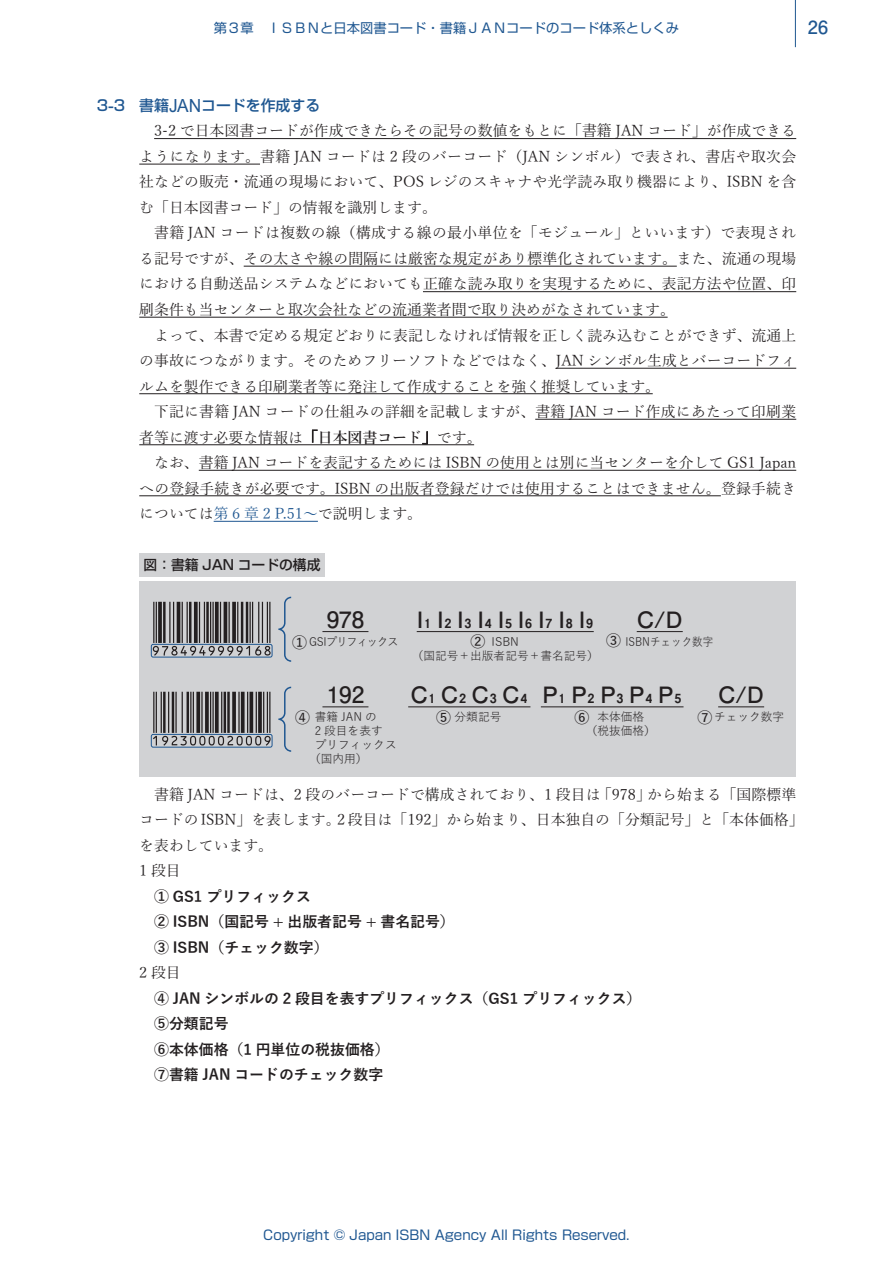
<style>
.page{position:relative;width:893px;height:1263px;background:#fff}
.page>*{position:absolute;margin:0;border:0;box-sizing:border-box;transform-origin:0 0}
.t1{font:700 22.5px "Futo Go B101 Pr 6 N";color:#231f20}
.t2{font:700 18px "Futo Go B101 Pr 6 N";color:#1f5791}
.t3{font:14.85px/25.5px "Yu Mincho";color:#231f20;text-align:justify}
.t4{font:700 14.85px/25.5px "Yu Gothic";color:#231f20}
.t5{font:500 14.85px "Shin Go Pr 6 N";color:#1f5791}
.t6{font:600 14.85px "Yu Go Pr 6 N";color:#231f20}
.t7{font:500 13.8px "Shin Go Pr 6 N";color:#231f20}
.t8{font:13.35px "Shin Go Pr 6 N";color:#1f5791}
.t9{font:11.7px/13.8px "Yu Go Pr 6 N";color:#231f20}
.t10{font:11.7px "Yu Go Pr 6 N";color:#231f20;scale:.9 1}
.t11{font:11.7px "Yu Go Pr 6 N";letter-spacing:-.06em;color:#231f20;scale:.95 1}
.s1{font-family:"Arial";font-weight:400;font-size:18.15px}
.s2{font-weight:600}
.s3{color:#1f5791}
.s4{font-weight:600;font-size:14.85px}
</style>
<div class="page">
<hr style="left:154px;top:138px;width:642px;height:1px;background:#231f20">
<hr style="left:139px;top:164px;width:121px;height:1px;background:#231f20">
<hr style="left:244px;top:266px;width:433px;height:1px;background:#231f20">
<hr style="left:423px;top:291px;width:373px;height:1px;background:#231f20">
<hr style="left:139px;top:317px;width:529px;height:1px;background:#231f20">
<hr style="left:556px;top:368px;width:240px;height:1px;background:#231f20">
<hr style="left:139px;top:393px;width:514px;height:1px;background:#231f20">
<hr style="left:535px;top:419px;width:261px;height:1px;background:#231f20">
<hr style="left:139px;top:444px;width:335px;height:1px;background:#231f20">
<hr style="left:199px;top:470px;width:597px;height:1px;background:#231f20">
<hr style="left:139px;top:495px;width:582px;height:1px;background:#231f20">
<hr style="left:214px;top:521px;width:104px;height:1px;background:#1f5791">
<div style="left:139px;top:553px;width:186px;height:23px;background:#d1d2d4"></div>
<div style="left:139px;top:581px;width:657px;height:196px;background:#d1d2d4"></div>
<svg style="left:278px;top:597px;width:13px;height:65px"></svg>
<svg style="left:278px;top:687px;width:13px;height:65px"></svg>
<svg style="left:153px;top:602px;width:118px;height:143px"></svg>
<hr style="left:541px;top:706px;width:142px;height:1px;background:#231f20">
<hr style="left:322px;top:706px;width:46px;height:1px;background:#231f20">
<hr style="left:718px;top:706px;width:46px;height:1px;background:#231f20">
<hr style="left:408px;top:706px;width:122px;height:1px;background:#231f20">
<hr style="left:322px;top:631px;width:46px;height:1px;background:#231f20">
<hr style="left:637px;top:631px;width:46px;height:1px;background:#231f20">
<hr style="left:417px;top:631px;width:177px;height:1px;background:#231f20">
<div style="left:151px;top:644px;width:121px;height:13px;border:1px solid #1f5791;border-radius:2px"></div>
<div style="left:151px;top:734px;width:121px;height:13px;border:1px solid #1f5791;border-radius:2px"></div>
<hr style="left:795px;top:0;width:1px;height:47px;background:#1f5791">
<p class="t8" style="left:214px;top:17px;width:467px">第３章　ＩＳＢＮと日本図書コード・書籍ＪＡＮコードのコード体系としくみ</p>
<p class="t2" style="left:808px;top:13px;width:22px">26</p>
<p class="t5" style="left:97px;top:93px;width:225px">3<span class="s1">-</span>3 書籍<span class="s1">JAN</span>コードを作成する</p>
<p class="t3" style="left:139px;top:117px;width:658px;text-indent:15px">3-2 で日本図書コードが作成できたらその記号の数値をもとに「書籍 JAN コード」が作成できるようになります。書籍 JAN コードは 2 段のバーコード（JAN シンボル）で表され、書店や取次会社などの販売・流通の現場において、POS レジのスキャナや光学読み取り機器により、ISBN を含む「日本図書コード」の情報を識別します。</p>
<p class="t3" style="left:139px;top:219px;width:659px;text-indent:15px">書籍 JAN コードは複数の線（構成する線の最小単位を「モジュール」といいます）で表現される記号ですが、その太さや線の間隔には厳密な規定があり標準化されています。また、流通の現場における自動送品システムなどにおいても正確な読み取りを実現するために、表記方法や位置、印刷条件も当センターと取次会社などの流通業者間で取り決めがなされています。</p>
<p class="t3" style="left:139px;top:321px;width:659px;text-indent:15px">よって、本書で定める規定どおりに表記しなければ情報を正しく読み込むことができず、流通上の事故につながります。そのためフリーソフトなどではなく、JAN シンボル生成とバーコードフィルムを製作できる印刷業者等に発注して作成することを強く推奨しています。</p>
<p class="t3" style="left:139px;top:397px;width:658px;text-indent:15px">下記に書籍 JAN コードの仕組みの詳細を記載しますが、書籍 JAN コード作成にあたって印刷業者等に渡す必要な情報は<span class="s2">「日本図書コード」</span>です。</p>
<p class="t3" style="left:139px;top:448px;width:658px;text-indent:15px">なお、書籍 JAN コードを表記するためには ISBN の使用とは別に当センターを介して GS1 Japanへの登録手続きが必要です。ISBN の出版者登録だけでは使用することはできません。登録手続きについては<span class="s3">第 6 章 2 P.51～</span>で説明します。</p>
<p class="t7" style="left:144px;top:553px;width:179px">図：書籍 JAN コードの構成</p>
<h1 class="t1" style="left:327px;top:601px;width:39px">978</h1>
<h1 class="t1" style="left:417px;top:601px;width:178px">I₁ I₂ I₃ I₄ I₅ I₆ I₇ I₈ I₉</h1>
<h1 class="t1" style="left:637px;top:601px;width:47px">C/D</h1>
<p class="t11" style="left:309px;top:631px;width:96px">GSIプリフィックス</p>
<p class="t10" style="left:606px;top:631px;width:120px"><span class="s4">③</span> ISBNチェック数字</p>
<p class="t6" style="left:292px;top:629px;width:16px">①</p>
<p class="t9" style="left:412px;top:633px;width:189px;text-indent:59px"><span class="s4">②</span> ISBN<br>（国記号＋出版者記号＋書名記号）</p>
<h1 class="t1" style="left:327px;top:677px;width:39px">192</h1>
<h1 class="t1" style="left:411px;top:677px;width:273px">C₁ C₂ C₃ C₄ P₁ P₂ P₃ P₄ P₅</h1>
<h1 class="t1" style="left:718px;top:677px;width:47px">C/D</h1>
<p class="t6" style="left:295px;top:703px;width:16px">④</p>
<p class="t6" style="left:436px;top:704px;width:16px">⑤</p>
<p class="t6" style="left:574px;top:704px;width:16px">⑥</p>
<p class="t6" style="left:697px;top:704px;width:16px">⑦</p>
<p class="t9" style="left:315px;top:709px;width:63px">書籍 JAN の</p>
<p class="t9" style="left:455px;top:709px;width:48px">分類記号</p>
<p class="t9" style="left:315px;top:723px;width:69px">2 段目を表す</p>
<p class="t9" style="left:315px;top:736px;width:83px">プリフィックス</p>
<p class="t9" style="left:309px;top:750px;width:60px">（国内用）</p>
<p class="t9" style="left:597px;top:709px;width:48px">本体価格</p>
<p class="t9" style="left:714px;top:709px;width:72px">チェック数字</p>
<p class="t9" style="left:586px;top:723px;width:72px">（税抜価格）</p>
<p class="t3" style="left:139px;top:780px;width:666px;text-align:left;text-indent:15px">書籍 JAN コードは、2 段のバーコードで構成されており、1 段目は｢978｣から始まる「国際標準コードのISBN」を表します。2 段目は「192」から始まり、日本独自の「分類記号」と「本体価格」を表わしています。<br>1 段目</p>
<p class="t4" style="left:154px;top:884px;width:302px">① GS1 プリフィックス<br>② ISBN（国記号 + 出版者記号 + 書名記号）<br>③ ISBN（チェック数字）</p>
<p class="t3" style="left:139px;top:959px;width:43px">2 段目</p>
<p class="t4" style="left:154px;top:986px;width:489px">④ JAN シンボルの 2 段目を表すプリフィックス（GS1 プリフィックス）<br>⑤分類記号<br>⑥本体価格（1 円単位の税抜価格）<br>⑦書籍 JAN コードのチェック数字</p>
<p class="t8" style="left:263px;top:1224px;width:368px">Copyright © Japan ISBN Agency All Rights Reserved.</p>
</div>
